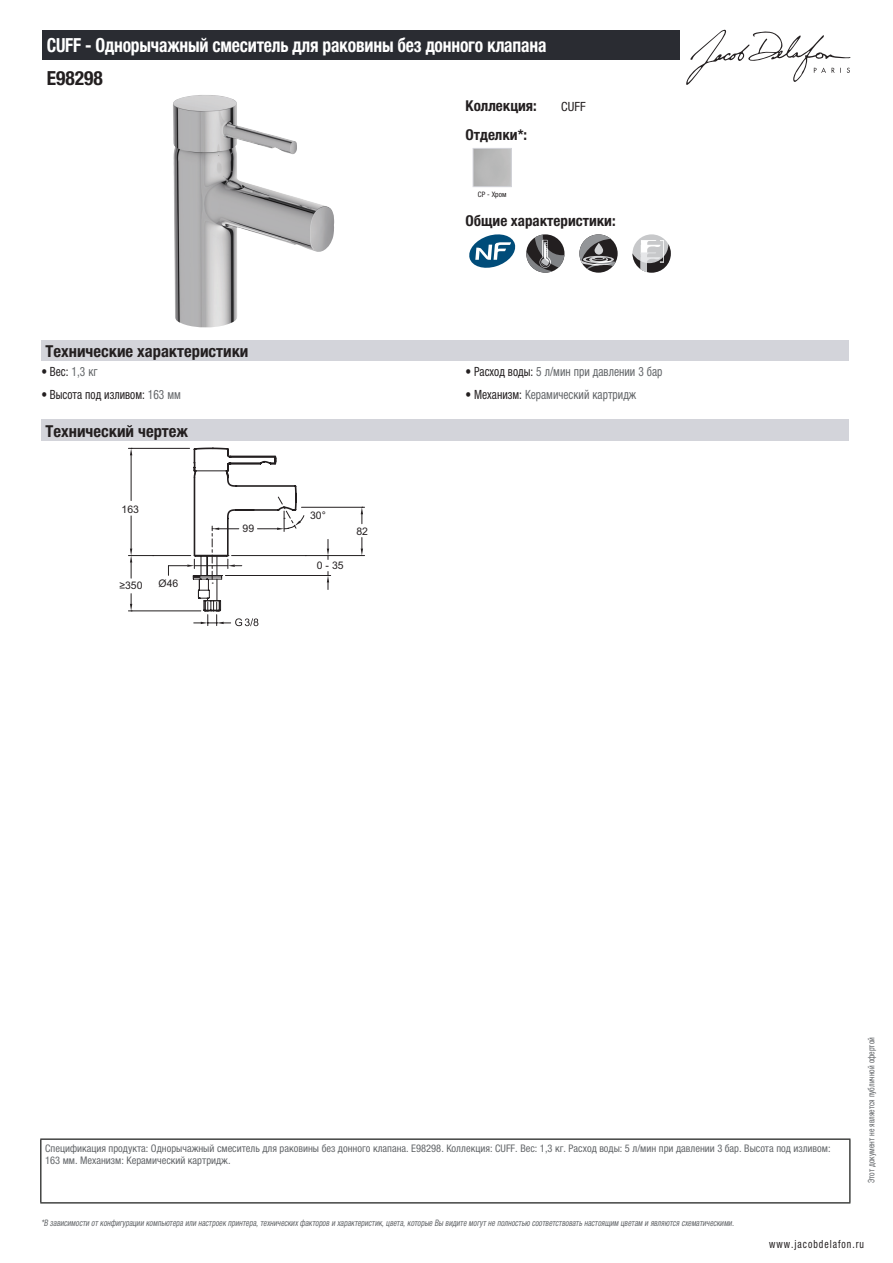
<style>
.page{position:relative;width:893px;height:1263px;background:#fff}
.page>*{position:absolute;margin:0;border:0;box-sizing:border-box;transform-origin:0 0}
.t1{font:700 condensed 19.5px "Helvetica Neue LTCYR";letter-spacing:-.01em;color:#fff;scale:.9 1}
.t2{font:700 condensed 19.5px "Helvetica Neue LTCYR";color:#231f20}
.t3{font:700 condensed 16.5px "Helvetica Neue LTCYR";color:#231f20}
.t4{font:700 condensed 15px "Helvetica Neue LTCYR";color:#231f20}
.t5{font:condensed 12.75px "Helvetica Neue LTCYR";color:#626568;scale:.9 1}
.t6{font:condensed 12.75px "Helvetica Neue LTCYR";color:#231f20;scale:.9 1}
.t7{font:condensed 12.75px "Helvetica Neue LTCYR";color:#231f20}
.t8{font:condensed 11.25px "Helvetica Neue LTCYR";letter-spacing:.1em;color:#231f20;scale:.87 1}
.t9{font:condensed 10.5px/12px "Helvetica Neue LTCYR";color:#626568}
.t10{font:10.5px "Arial";color:#231f20}
.t11{font:italic condensed 9px "Helvetica Neue LTCYR";color:#626568;scale:.87 1}
.t12{font:condensed 9px "Helvetica Neue LTCYR";color:#626568;scale:.87 1}
.t13{font:condensed 7.5px "Helvetica Neue LTCYR";color:#231f20}
.s1{color:#626568}
.s2{color:#231f20}
</style>
<div class="page">
<svg style="left:686px;top:30px;width:164px;height:55px"></svg>
<img style="left:173px;top:95px;width:161px;height:233px">
<div style="left:473px;top:148px;width:39px;height:39px;border:1px solid #d3d4da"></div>
<svg style="left:469px;top:234px;width:46px;height:34px"></svg>
<svg style="left:526px;top:235px;width:38px;height:38px"></svg>
<svg style="left:579px;top:234px;width:39px;height:39px"></svg>
<svg style="left:579px;top:234px;width:37px;height:35px"></svg>
<div style="left:632px;top:234px;width:39px;height:39px;background:#c7c8ca;border-radius:50%"></div>
<svg style="left:632px;top:240px;width:39px;height:33px"></svg>
<div style="left:41px;top:340px;width:808px;height:22px;background:#d3d4da"></div>
<div style="left:41px;top:420px;width:808px;height:21px;background:#d3d4da"></div>
<hr style="left:225px;top:575px;width:106px;height:1px;background:#231f20">
<svg style="left:327px;top:539px;width:2px;height:20px"></svg>
<svg style="left:327px;top:571px;width:2px;height:18px"></svg>
<hr style="left:232px;top:555px;width:133px;height:1px;background:#231f20">
<hr style="left:301px;top:507px;width:64px;height:1px;background:#231f20">
<svg style="left:361px;top:537px;width:2px;height:18px"></svg>
<svg style="left:361px;top:507px;width:2px;height:17px"></svg>
<hr style="left:128px;top:555px;width:63px;height:1px;background:#231f20">
<hr style="left:128px;top:611px;width:73px;height:1px;background:#231f20">
<svg style="left:130px;top:594px;width:2px;height:18px"></svg>
<hr style="left:128px;top:448px;width:62px;height:1px;background:#231f20">
<hr style="left:131px;top:516px;width:1px;height:32px;background:#231f20">
<hr style="left:131px;top:455px;width:1px;height:46px;background:#231f20">
<svg style="left:130px;top:548px;width:2px;height:30px"></svg>
<svg style="left:130px;top:448px;width:2px;height:7px"></svg>
<svg style="left:168px;top:447px;width:138px;height:179px"></svg>
<div style="left:43px;top:30px;width:637px;height:30px;background:#2a2c32"></div>
<hr style="left:40px;top:1138px;width:810px;height:2px;background:#040503">
<hr style="left:40px;top:1140px;width:1px;height:62px;background:#040503">
<hr style="left:849px;top:1140px;width:1px;height:62px;background:#040503">
<hr style="left:40px;top:1202px;width:810px;height:1px;background:#040503">
<h1 class="t1" style="left:47px;top:34px;width:557px">CUFF - Однорычажный смеситель для раковины без донного клапана</h1>
<h1 class="t2" style="left:47px;top:67px;width:58px">E98298</h1>
<h3 class="t4" style="left:466px;top:97px;width:73px">Коллекция:</h3>
<p class="t7" style="left:561px;top:99px;width:26px">CUFF</p>
<h3 class="t4" style="left:466px;top:126px;width:63px">Отделки*:</h3>
<p class="t13" style="left:478px;top:190px;width:30px">CP - Хром</p>
<h3 class="t4" style="left:466px;top:212px;width:152px">Общие характеристики:</h3>
<h2 class="t3" style="left:46px;top:342px;width:204px">Технические характеристики</h2>
<p class="t6" style="left:41px;top:364px;width:64px">• Вес: <span class="s1">1,3 кг</span></p>
<p class="t5" style="left:466px;top:364px;width:220px"><span class="s2">• Расход воды:</span> 5 л/мин при давлении 3 бар</p>
<p class="t6" style="left:41px;top:387px;width:157px">• Высота под изливом: <span class="s1">163 мм</span></p>
<p class="t5" style="left:466px;top:387px;width:191px"><span class="s2">• Механизм:</span> Керамический картридж</p>
<h2 class="t3" style="left:46px;top:422px;width:144px">Технический чертеж</h2>
<p class="t10" style="left:122px;top:502px;width:19px">163</p>
<p class="t10" style="left:119px;top:579px;width:25px">≥350</p>
<p class="t10" style="left:159px;top:576px;width:21px">Ø46</p>
<p class="t10" style="left:243px;top:521px;width:13px">99</p>
<p class="t10" style="left:310px;top:508px;width:17px">30°</p>
<p class="t10" style="left:317px;top:558px;width:28px">0 - 35</p>
<p class="t10" style="left:356px;top:524px;width:13px">82</p>
<p class="t9" style="left:45px;top:1142px;width:787px">Спецификация продукта: Однорычажный смеситель для раковины без донного клапана. E98298. Коллекция: CUFF. Вес: 1,3 кг. Расход воды: 5 л/мин при давлении 3 бар. Высота под изливом:<br>163 мм. Механизм: Керамический картридж.</p>
<p class="t11" style="left:41px;top:1218px;width:800px">*В зависимости отконфигурации компьютера или настроек принтера,техническихфакторов и характеристик,цвета,которые Вы видите могутне полностью соответствоватьнастоящим цветам и являются схематическими.</p>
<p class="t12" style="left:866px;top:1183px;width:169px;rotate:-90deg">Этот документ не является публичной офертой</p>
<p class="t8" style="left:769px;top:1237px;width:110px">www.jacobdelafon.ru</p>
</div>
